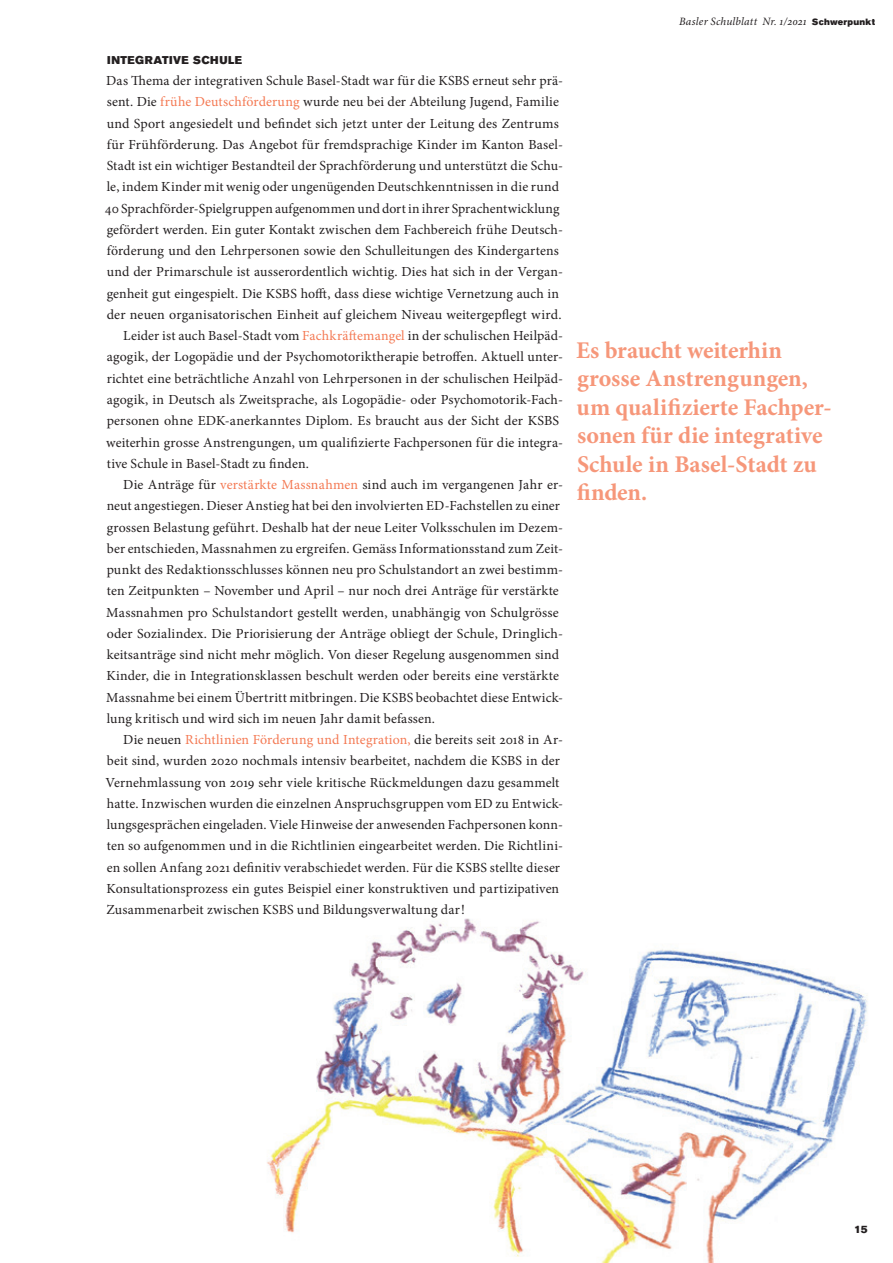
<style>
.page{position:relative;width:893px;height:1263px;background:#fff}
.page>*{position:absolute;margin:0;border:0;box-sizing:border-box;transform-origin:0 0}
.t1{font:700 24px/28.5px "Minion Pro";letter-spacing:-.005em;color:#f6977a}
.t2{font:13.8px "Minion Pro";letter-spacing:.01em;color:#231f20}
.t3{font:13.8px "Minion Pro";letter-spacing:.005em;color:#f47953}
.t4{font:italic 11.25px "Minion Pro";letter-spacing:.015em;color:#231f20}
.t5{font:11.25px "Akzidenz Grotesk BE Super";letter-spacing:.04em;color:#231f20}
.t6{font:10.5px "Akzidenz Grotesk BE Super";color:#231f20}
.s1{color:#f47953}
.s2{color:#231f20}
.s3{font-family:"Akzidenz Grotesk BE Super";font-style:normal;font-size:9px}
</style>
<div class="page">
<img style="left:267px;top:918px;width:601px;height:345px">
<p class="t5" style="left:107px;top:53px;width:136px">INTEGRATIVE SCHULE</p>
<p class="t2" style="left:106px;top:71px;width:458px">Das Thema der integrativen Schule Basel-Stadt war für die KSBS erneut sehr prä-</p>
<p class="t2" style="left:107px;top:93px;width:453px">sent. Die <span class="s1">frühe Deutschförderung</span> wurde neu bei der Abteilung Jugend, Familie</p>
<p class="t2" style="left:107px;top:114px;width:454px">und Sport angesiedelt und befindet sich jetzt unter der Leitung des Zentrums</p>
<p class="t2" style="left:107px;top:135px;width:458px">für Frühförderung. Das Angebot für fremdsprachige Kinder im Kanton Basel-</p>
<p class="t2" style="left:107px;top:156px;width:458px">Stadt ist ein wichtiger Bestandteil der Sprachförderung und unterstützt die Schu-</p>
<p class="t2" style="left:107px;top:178px;width:454px">le, indem Kinder mit wenig oder ungenügenden Deutschkenntnissen in die rund</p>
<p class="t2" style="left:105px;top:199px;width:456px">40 Sprachförder-Spielgruppen aufgenommen und dort in ihrer Sprachentwicklung</p>
<p class="t2" style="left:107px;top:220px;width:458px">gefördert werden. Ein guter Kontakt zwischen dem Fachbereich frühe Deutsch-</p>
<p class="t2" style="left:107px;top:241px;width:454px">förderung und den Lehrpersonen sowie den Schulleitungen des Kindergartens</p>
<p class="t2" style="left:107px;top:263px;width:458px">und der Primarschule ist ausserordentlich wichtig. Dies hat sich in der Vergan-</p>
<p class="t2" style="left:107px;top:284px;width:454px">genheit gut eingespielt. Die KSBS hofft, dass diese wichtige Vernetzung auch in</p>
<p class="t2" style="left:107px;top:305px;width:456px">der neuen organisatorischen Einheit auf gleichem Niveau weitergepflegt wird.</p>
<p class="t2" style="left:123px;top:327px;width:441px">Leider ist auch Basel-Stadt vom <span class="s1">Fachkräftemangel</span> in der schulischen Heilpäd-</p>
<p class="t2" style="left:107px;top:348px;width:458px">agogik, der Logopädie und der Psychomotoriktherapie betroffen. Aktuell unter-</p>
<p class="t2" style="left:107px;top:369px;width:458px">richtet eine beträchtliche Anzahl von Lehrpersonen in der schulischen Heilpäd-</p>
<p class="t2" style="left:107px;top:390px;width:458px">agogik, in Deutsch als Zweitsprache, als Logopädie- oder Psychomotorik-Fach-</p>
<p class="t2" style="left:107px;top:412px;width:454px">personen ohne EDK-anerkanntes Diplom. Es braucht aus der Sicht der KSBS</p>
<p class="t2" style="left:106px;top:433px;width:458px">weiterhin grosse Anstrengungen, um qualifizierte Fachpersonen für die integra-</p>
<p class="t2" style="left:107px;top:454px;width:204px">tive Schule in Basel-Stadt zu finden.</p>
<p class="t2" style="left:123px;top:475px;width:441px">Die Anträge für <span class="s1">verstärkte Massnahmen</span> sind auch im vergangenen Jahr er-</p>
<p class="t2" style="left:107px;top:497px;width:455px">neut angestiegen. Dieser Anstieg hat bei den involvierten ED-Fachstellen zu einer</p>
<p class="t2" style="left:107px;top:518px;width:458px">grossen Belastung geführt. Deshalb hat der neue Leiter Volksschulen im Dezem-</p>
<p class="t2" style="left:107px;top:539px;width:458px">ber entschieden, Massnahmen zu ergreifen. Gemäss Informationsstand zum Zeit-</p>
<p class="t2" style="left:107px;top:560px;width:458px">punkt des Redaktionsschlusses können neu pro Schulstandort an zwei bestimm-</p>
<p class="t2" style="left:107px;top:582px;width:454px">ten Zeitpunkten – November und April – nur noch drei Anträge für verstärkte</p>
<p class="t2" style="left:106px;top:603px;width:454px">Massnahmen pro Schulstandort gestellt werden, unabhängig von Schulgrösse</p>
<p class="t2" style="left:107px;top:624px;width:458px">oder Sozialindex. Die Priorisierung der Anträge obliegt der Schule, Dringlich-</p>
<p class="t2" style="left:107px;top:645px;width:454px">keitsanträge sind nicht mehr möglich. Von dieser Regelung ausgenommen sind</p>
<p class="t2" style="left:106px;top:667px;width:454px">Kinder, die in Integrationsklassen beschult werden oder bereits eine verstärkte</p>
<p class="t2" style="left:106px;top:688px;width:458px">Massnahme bei einem Übertritt mitbringen. Die KSBS beobachtet diese Entwick-</p>
<p class="t2" style="left:107px;top:709px;width:330px">lung kritisch und wird sich im neuen Jahr damit befassen.</p>
<p class="t3" style="left:123px;top:730px;width:441px"><span class="s2">Die neuen</span> Richtlinien Förderung und Integration, <span class="s2">die bereits seit 2018 in Ar-</span></p>
<p class="t2" style="left:107px;top:752px;width:455px">beit sind, wurden 2020 nochmals intensiv bearbeitet, nachdem die KSBS in der</p>
<p class="t2" style="left:105px;top:773px;width:456px">Vernehmlassung von 2019 sehr viele kritische Rückmeldungen dazu gesammelt</p>
<p class="t2" style="left:107px;top:794px;width:458px">hatte. Inzwischen wurden die einzelnen Anspruchsgruppen vom ED zu Entwick-</p>
<p class="t2" style="left:107px;top:815px;width:458px">lungsgesprächen eingeladen. Viele Hinweise der anwesenden Fachpersonen konn-</p>
<p class="t2" style="left:107px;top:837px;width:458px">ten so aufgenommen und in die Richtlinien eingearbeitet werden. Die Richtlini-</p>
<p class="t2" style="left:107px;top:858px;width:455px">en sollen Anfang 2021 definitiv verabschiedet werden. Für die KSBS stellte dieser</p>
<p class="t2" style="left:106px;top:879px;width:454px">Konsultationsprozess ein gutes Beispiel einer konstruktiven und partizipativen</p>
<p class="t2" style="left:106px;top:901px;width:360px">Zusammenarbeit zwischen KSBS und Bildungsverwaltung dar !</p>
<p class="t4" style="left:679px;top:14px;width:197px">Basler Schulblatt Nr. 1/2021 <span class="s3">Schwerpunkt</span></p>
<h1 class="t1" style="left:576px;top:335px;width:257px">Es braucht weiterhin grosse Anstrengungen, um qualifizierte Fachper&shy;sonen für die integrative<br>Schule in Basel-Stadt zu finden.</h1>
<p class="t6" style="left:854px;top:1223px;width:15px">15</p>
</div>
